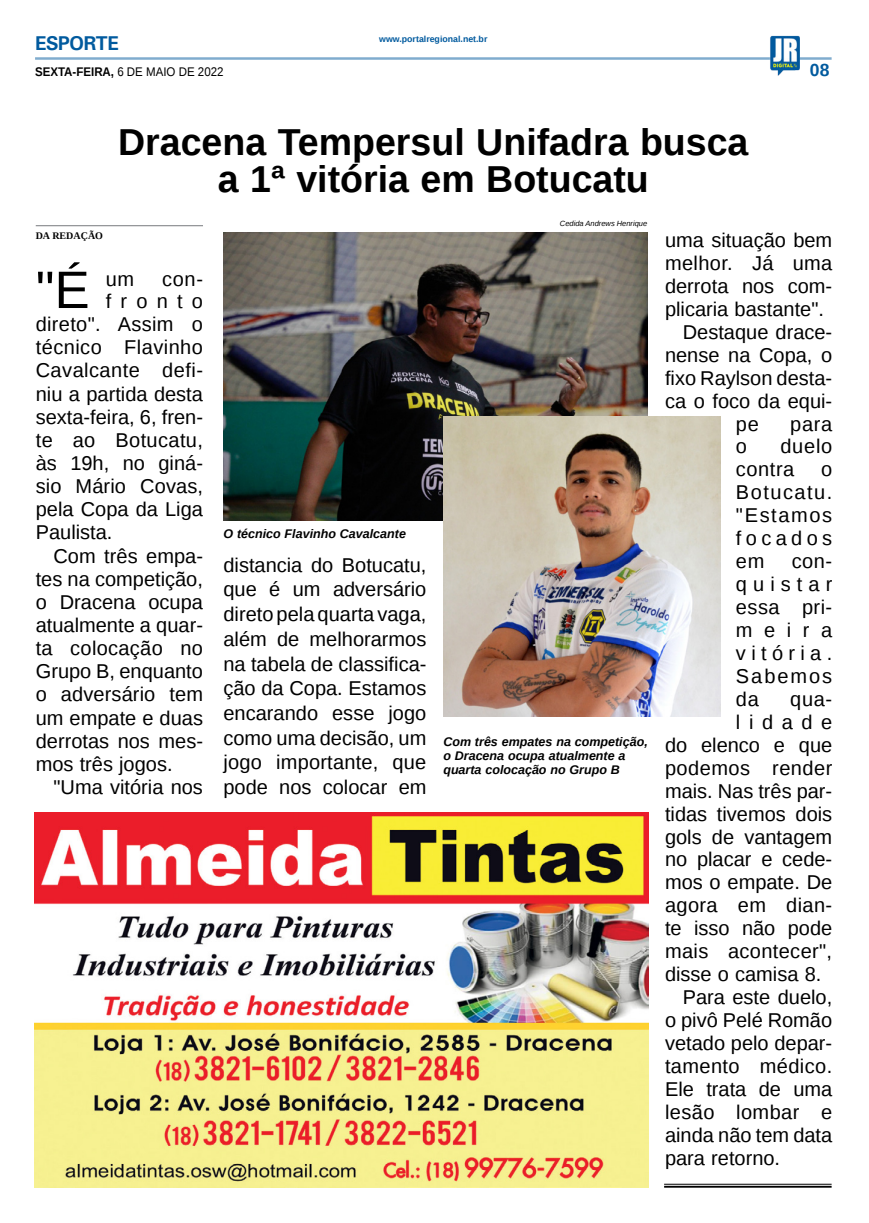
<style>
.page{position:relative;width:869px;height:1223px;background:#fff}
.page>*{position:absolute;margin:0;border:0;box-sizing:border-box;transform-origin:0 0}
.MATÉRIA{font:52.75px "Liberation Sans";color:#000}
.TÍTULO{font:700 37.5px/37.5px "Liberation Sans";color:#000;text-align:center}
.MATÉRIA-2{font:20px/22.9px "Liberation Sans";color:#000;text-align:justify}
.MATÉRIA-3{font:20px "Liberation Sans";letter-spacing:.02em;color:#000}
.MATÉRIA-4{font:20px/22.9px "Liberation Sans";letter-spacing:.03em;color:#000}
.TITULO_PG{font:700 20px "Univers";letter-spacing:-.04em;color:#005a9e}
.TÍTULO-2{font:700 17.5px "Liberation Sans";color:#005a9e}
.LEGENDA{font:italic 700 12.5px/13.8px "Liberation Sans";color:#000}
.DATA_PG{font:12.5px "Liberation Sans";color:#000;scale:.92 1}
.CRÉDITO_NOME{font:700 10px "Liberation Serif";color:#000}
.DATA_PG-2{font:700 8.75px "Liberation Sans";color:#005a9e}
.CRÉDITO_FOTO{font:italic 7.5px "Liberation Sans";color:#000}
.s1{font-weight:700}
</style>
<div class="page">
<hr style="left:35px;top:57px;width:796px;height:3px;background:#005a9e">
<img style="left:769px;top:36px;width:30px;height:40px">
<img style="left:35px;top:812px;width:613px;height:375px">
<hr style="left:663px;top:1183px;width:168px;height:1px;background:#000">
<hr style="left:663px;top:1185px;width:168px;height:2px;background:#000">
<img style="left:223px;top:232px;width:424px;height:288px">
<img style="left:443px;top:417px;width:276px;height:299px">
<hr style="left:36px;top:225px;width:167px;height:1px;background:#939598">
<p class="TITULO_PG" style="left:35px;top:31px;width:85px">ESPORTE</p>
<p class="DATA_PG" style="left:35px;top:65px;width:206px"><span class="s1">SEXTA-FEIRA,</span> 6 DE MAIO DE 2022</p>
<p class="DATA_PG-2" style="left:379px;top:33px;width:110px">www.portalregional.net.br</p>
<p class="TÍTULO" style="left:118px;top:122px;width:631px">Dracena Tempersul Unifadra busca a 1ª vitória em Botucatu</p>
<p class="CRÉDITO_FOTO" style="left:559px;top:218px;width:89px">Cedida Andrews Henrique</p>
<p class="TÍTULO-2" style="left:809px;top:58px;width:21px">08</p>
<p class="CRÉDITO_NOME" style="left:36px;top:229px;width:69px">DA REDAÇÃO</p>
<p class="MATÉRIA" style="left:36px;top:260px;width:55px">"É</p>
<p class="MATÉRIA-2" style="left:106px;top:268px;width:30px">um</p>
<p class="MATÉRIA-2" style="left:162px;top:268px;width:42px">con-</p>
<p class="MATÉRIA-2" style="left:106px;top:290px;width:99px">fronto</p>
<p class="MATÉRIA-2" style="left:36px;top:314px;width:168px">direto". Assim o</p>
<p class="MATÉRIA-3" style="left:36px;top:336px;width:169px">técnico Flavinho</p>
<p class="MATÉRIA-3" style="left:36px;top:359px;width:169px">Cavalcante defi-</p>
<p class="MATÉRIA-2" style="left:36px;top:383px;width:169px">niu a partida desta</p>
<p class="MATÉRIA-2" style="left:36px;top:406px;width:169px">sexta-feira, 6, fren-</p>
<p class="MATÉRIA-3" style="left:36px;top:428px;width:169px">te ao Botucatu,</p>
<p class="MATÉRIA-2" style="left:36px;top:452px;width:169px">às 19h, no giná-</p>
<p class="MATÉRIA-2" style="left:36px;top:475px;width:169px">sio Mário Covas,</p>
<p class="MATÉRIA-2" style="left:36px;top:499px;width:169px">pela Copa da Liga</p>
<p class="MATÉRIA-2" style="left:36px;top:522px;width:78px">Paulista.</p>
<p class="MATÉRIA-2" style="left:36px;top:545px;width:169px;text-indent:18px">Com três empa&shy;tes na competição, o Dracena ocupa atualmente a quar&shy;ta colocação no Grupo B, enquanto o adversário tem um empate e duas derrotas nos mes&shy;mos três jogos.</p>
<p class="MATÉRIA-2" style="left:53px;top:776px;width:151px">"Uma vitória nos</p>
<p class="LEGENDA" style="left:223px;top:526px;width:184px">O técnico Flavinho Cavalcante</p>
<p class="MATÉRIA-2" style="left:223px;top:553px;width:204px;line-height:24.8px">distancia do Botucatu, que é um adversário direto pela quarta vaga, além de melhorarmos na tabela de classifica&shy;ção da Copa. Estamos encarando esse jogo como uma decisão, um jogo importante, que pode nos colocar em</p>
<p class="LEGENDA" style="left:443px;top:734px;width:206px">Com três empates na competição, o Dracena ocupa atualmente a quarta colocação no Grupo B</p>
<p class="MATÉRIA-2" style="left:664px;top:229px;width:169px">uma situação bem melhor. Já uma derrota nos com&shy;plicaria bastante".</p>
<p class="MATÉRIA-2" style="left:682px;top:321px;width:151px">Destaque drace-</p>
<p class="MATÉRIA-2" style="left:664px;top:344px;width:169px">nense na Copa, o</p>
<p class="MATÉRIA-2" style="left:664px;top:367px;width:169px">fixo Raylson desta-</p>
<p class="MATÉRIA-2" style="left:664px;top:390px;width:169px">ca o foco da equi-</p>
<p class="MATÉRIA-2" style="left:735px;top:413px;width:24px">pe</p>
<p class="MATÉRIA-2" style="left:789px;top:413px;width:44px">para</p>
<p class="MATÉRIA-2" style="left:735px;top:436px;width:13px">o</p>
<p class="MATÉRIA-4" style="left:735px;top:436px;width:98px;text-indent:44px">duelo contra</p>
<p class="MATÉRIA-2" style="left:735px;top:459px;width:98px;text-indent:85px">o Botucatu. "Estamos focados em</p>
<p class="MATÉRIA-2" style="left:735px;top:550px;width:98px;text-indent:56px">con&shy;quistar essa pri&shy;meira vitória.<br>Sabemos da</p>
<p class="MATÉRIA-2" style="left:789px;top:688px;width:44px">qua-</p>
<p class="MATÉRIA-2" style="left:735px;top:711px;width:98px">lidade</p>
<p class="MATÉRIA-2" style="left:664px;top:734px;width:169px">do elenco e que</p>
<p class="MATÉRIA-3" style="left:664px;top:756px;width:169px">podemos render</p>
<p class="MATÉRIA-2" style="left:664px;top:780px;width:169px">mais. Nas três par-</p>
<p class="MATÉRIA-2" style="left:664px;top:803px;width:169px">tidas tivemos dois</p>
<p class="MATÉRIA-2" style="left:664px;top:826px;width:169px">gols de vantagem</p>
<p class="MATÉRIA-2" style="left:664px;top:849px;width:169px">no placar e cede-</p>
<p class="MATÉRIA-2" style="left:664px;top:872px;width:169px">mos o empate. De</p>
<p class="MATÉRIA-3" style="left:664px;top:894px;width:169px">agora em dian-</p>
<p class="MATÉRIA-2" style="left:664px;top:917px;width:169px">te isso não pode</p>
<p class="MATÉRIA-3" style="left:664px;top:940px;width:168px">mais acontecer",</p>
<p class="MATÉRIA-2" style="left:664px;top:963px;width:158px">disse o camisa 8.</p>
<p class="MATÉRIA-2" style="left:664px;top:986px;width:169px;text-indent:18px">Para este duelo, o pivô Pelé Romão vetado pelo depar&shy;tamento médico.<br>Ele trata de uma lesão lombar e ainda não tem data para retorno.</p>
</div>
